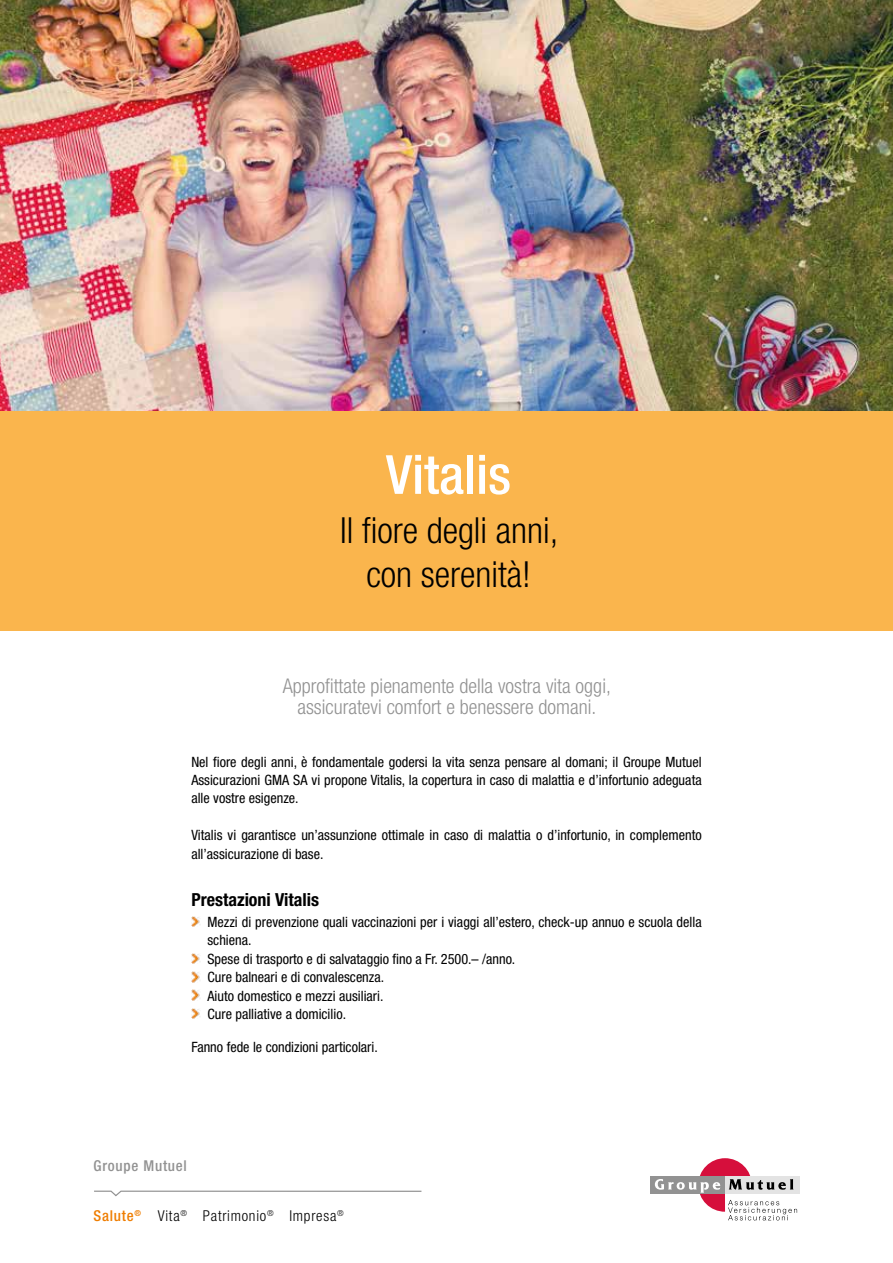
<style>
.page{position:relative;width:893px;height:1263px;background:#fff}
.page>*{position:absolute;margin:0;border:0;box-sizing:border-box;transform-origin:0 0}
.t1{font:500 condensed 54px "Helvetica Neue LT";color:#fff}
.t2{font:300 condensed 36px/43.2px "Helvetica Neue LT";color:#000;text-align:center}
.t3{font:300 condensed 20.25px/21.8px "Helvetica Neue LT";color:#929292;text-align:center}
.t4{font:700 condensed 18px "Helvetica Neue LT";color:#000}
.t5{font:300 condensed 15px "Helvetica Neue LT";letter-spacing:.05em;color:#000}
.t6{font:500 condensed 15px "Helvetica Neue LT";letter-spacing:.05em;color:#929292}
.t7{font:500 condensed 15px "Helvetica Neue LT";letter-spacing:.05em;color:#ef7d00}
.t8{font:condensed 14.25px/18.3px "Helvetica Neue LT";color:#000}
</style>
<div class="page">
<svg style="left:191px;top:916px;width:9px;height:11px"></svg>
<svg style="left:191px;top:953px;width:9px;height:11px"></svg>
<svg style="left:191px;top:971px;width:9px;height:11px"></svg>
<svg style="left:191px;top:990px;width:9px;height:10px"></svg>
<svg style="left:191px;top:1008px;width:9px;height:11px"></svg>
<div style="left:0;top:411px;width:893px;height:219px;background:#fab54d"></div>
<svg style="left:94px;top:1190px;width:327px;height:7px"></svg>
<div style="left:651px;top:1176px;width:74px;height:18px;background:#929292"></div>
<div style="left:725px;top:1176px;width:74px;height:18px;background:#e3e3e3"></div>
<svg style="left:655px;top:1158px;width:142px;height:62px"></svg>
<img style="left:0;top:0;width:893px;height:411px">
<h1 class="t1" style="left:386px;top:442px;width:126px">Vitalis</h1>
<h2 class="t2" style="left:340px;top:509px;width:220px">Il fiore degli anni, con serenità!</h2>
<h3 class="t3" style="left:283px;top:675px;width:330px">Approfittate pienamente della vostra vita oggi, assicuratevi comfort e benessere domani.</h3>
<p class="t8" style="left:191px;top:752px;width:512px;text-align:justify">Nel fiore degli anni, è fondamentale godersi la vita senza pensare al domani; il Groupe Mutuel Assicurazioni GMA SA vi propone Vitalis, la copertura in caso di malattia e d’infortunio adeguata alle vostre esigenze.</p>
<p class="t8" style="left:191px;top:826px;width:512px">Vitalis vi garantisce un’assunzione ottimale in caso di malattia o d’infortunio, in complemento all’assicurazione di base.</p>
<p class="t4" style="left:191px;top:889px;width:129px">Prestazioni Vitalis</p>
<p class="t8" style="left:207px;top:913px;width:496px">Mezzi di prevenzione quali vaccinazioni per i viaggi all’estero, check-up annuo e scuola della schiena.<br>Spese di trasporto e di salvataggio fino a Fr. 2500.– /anno.<br>Cure balneari e di convalescenza.<br>Aiuto domestico e mezzi ausiliari.<br>Cure palliative a domicilio.</p>
<p class="t8" style="left:191px;top:1038px;width:188px">Fanno fede le condizioni particolari.</p>
<p class="t5" style="left:194px;top:963px;width:72px">Patrimoine<sup>®</sup></p>
<p class="t5" style="left:281px;top:963px;width:69px">Entreprise<sup>®</sup></p>
<p class="t6" style="left:94px;top:1157px;width:95px">Groupe Mutuel</p>
<p class="t7" style="left:94px;top:1206px;width:49px">Salute<sup>®</sup></p>
<p class="t5" style="left:158px;top:1206px;width:31px">Vita<sup>®</sup></p>
<p class="t5" style="left:203px;top:1206px;width:72px">Patrimonio<sup>®</sup></p>
<p class="t5" style="left:289px;top:1206px;width:56px">Impresa<sup>®</sup></p>
</div>
